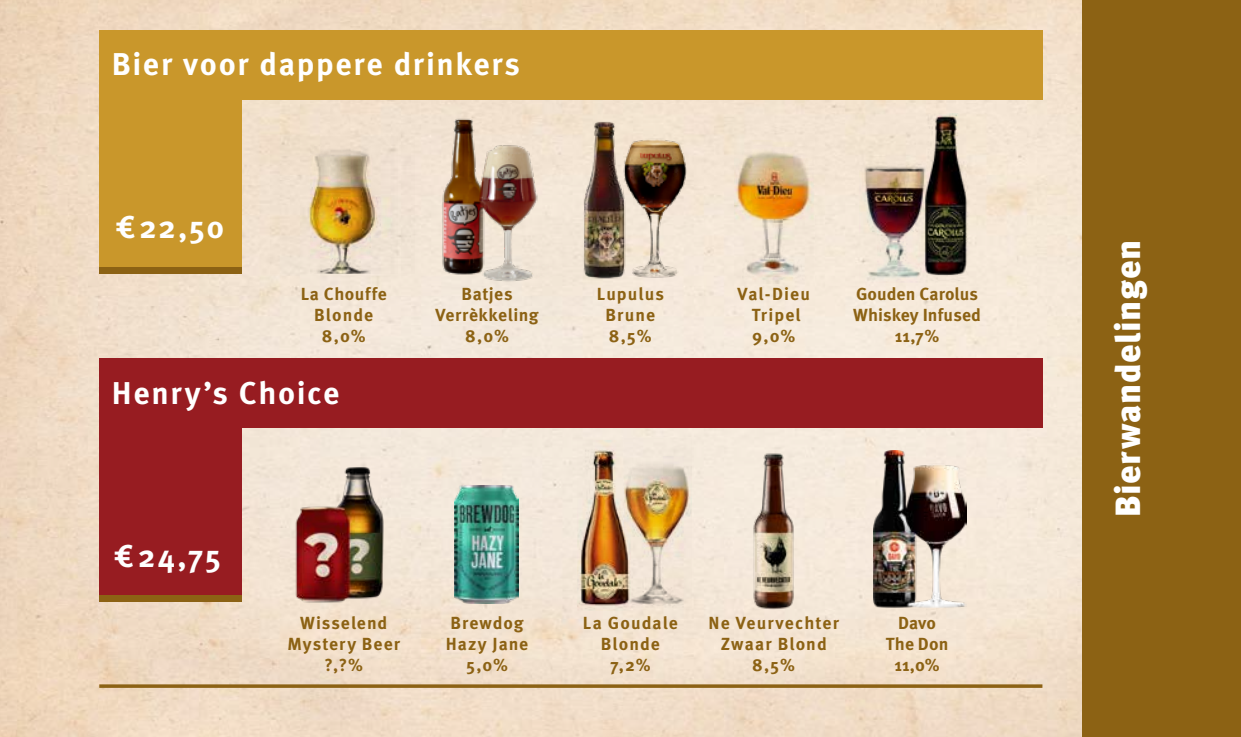
<style>
.page{position:relative;width:1241px;height:737px;background:#fff}
.page>*{position:absolute;margin:0;border:0;box-sizing:border-box;transform-origin:0 0}
.t1{font:900 35px "FF Meta Pro";letter-spacing:.015em;color:#fff}
.t2{font:700 31.5px "FF Meta Pro";letter-spacing:.05em;color:#fff}
.t3{font:700 17.5px/21px "FF Meta Pro";letter-spacing:.055em;color:#8c6214;text-align:center}
.t4{font:700 17.5px/21px "FF Meta Pro";letter-spacing:.005em;color:#8c6214;text-align:center}
.t5{font:700 17.5px/21px "FF Meta Pro";letter-spacing:.03em;color:#8c6214;text-align:center}
.t6{font:700 17.5px/21px "FF Meta Pro";color:#8c6214;text-align:center}
</style>
<div class="page">
<img style="left:0;top:0;width:1081px;height:737px">
<div style="left:1081px;top:0;width:159px;height:737px;background:#8c6214"></div>
<svg style="left:99px;top:684px;width:943px;height:4px;background:#987029"></svg>
<img style="left:276px;top:444px;width:121px;height:160px">
<img style="left:454px;top:486px;width:64px;height:118px">
<img style="left:873px;top:451px;width:93px;height:156px">
<img style="left:747px;top:451px;width:52px;height:159px">
<div style="left:99px;top:82px;width:143px;height:185px;background:#c9972b"></div>
<div style="left:99px;top:267px;width:143px;height:6px;background:#8c6214"></div>
<div style="left:99px;top:30px;width:943px;height:69px;background:#c9972b"></div>
<div style="left:99px;top:411px;width:143px;height:184px;background:#971c21"></div>
<div style="left:99px;top:595px;width:143px;height:7px;background:#8c6214"></div>
<div style="left:99px;top:358px;width:943px;height:70px;background:#971c21"></div>
<img style="left:270px;top:136px;width:144px;height:137px">
<img style="left:734px;top:141px;width:79px;height:143px">
<img style="left:581px;top:117px;width:43px;height:164px">
<img style="left:624px;top:117px;width:65px;height:165px">
<img style="left:432px;top:113px;width:116px;height:171px">
<img style="left:859px;top:113px;width:110px;height:170px">
<img style="left:577px;top:441px;width:54px;height:169px">
<img style="left:624px;top:438px;width:67px;height:170px">
<h2 class="t2" style="left:112px;top:39px;width:410px">Bier voor dappere drinkers</h2>
<h2 class="t2" style="left:115px;top:203px;width:110px">€ 22,50</h2>
<p class="t3" style="left:301px;top:282px;width:87px">La Chouffe<br>Blonde<br>8,0%</p>
<p class="t3" style="left:737px;top:282px;width:74px">Val-Dieu<br>Tripel<br>9,0%</p>
<p class="t5" style="left:435px;top:282px;width:105px">Batjes<br>Verrèkkeling<br>8,0%</p>
<p class="t4" style="left:853px;top:282px;width:129px">Gouden Carolus<br>Whiskey Infused<br>11,7%</p>
<p class="t3" style="left:596px;top:282px;width:69px">Lupulus<br>Brune<br>8,5%</p>
<h2 class="t2" style="left:112px;top:368px;width:229px">Henry’s Choice</h2>
<h2 class="t2" style="left:114px;top:531px;width:109px">€ 24,75</h2>
<p class="t3" style="left:708px;top:611px;width:132px">Ne Veurvechter<br>Zwaar Blond<br>8,5%</p>
<p class="t3" style="left:287px;top:611px;width:114px">Wisselend<br>Mystery Beer ?,?%</p>
<p class="t3" style="left:446px;top:611px;width:84px">Brewdog<br>Hazy Jane<br>5,0%</p>
<p class="t6" style="left:885px;top:611px;width:64px">Davo<br>The Don<br>11,0%</p>
<p class="t3" style="left:582px;top:611px;width:97px">La Goudale<br>Blonde<br>7,2%</p>
<h1 class="t1" style="left:1099px;top:517px;width:279px;rotate:-90deg">Bierwandelingen</h1>
</div>
